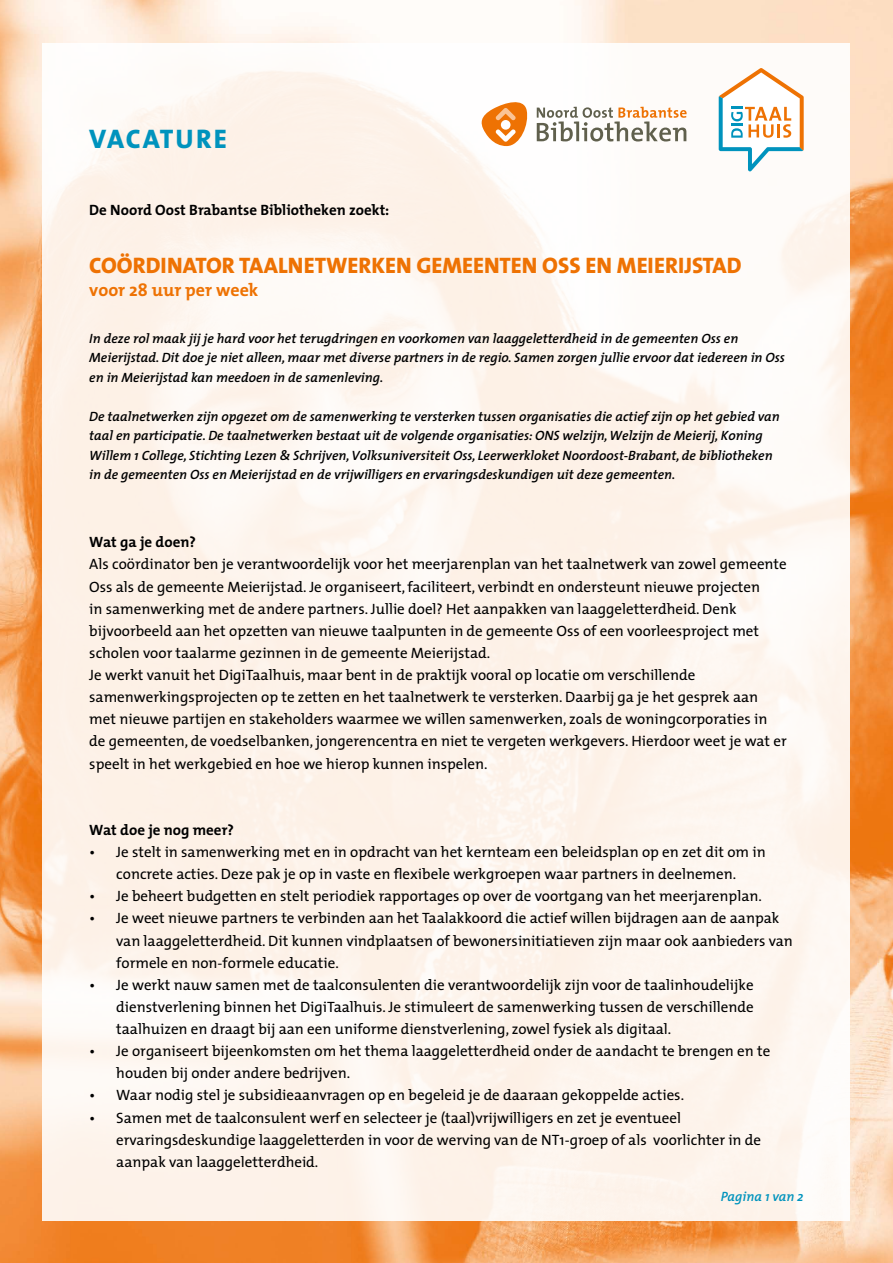
<style>
.page{position:relative;width:893px;height:1263px;background:#fff}
.page>*{position:absolute;margin:0;border:0;box-sizing:border-box;transform-origin:0 0}
.t1{font:800 27px "The Mix";letter-spacing:.07em;color:#0093bd}
.t2{font:800 22.5px "The Mix";color:#ee7203}
.t3{font:700 18px "The Mix";color:#ee7203}
.t4{font:15px/22.2px "The Mix";color:#000}
.t5{font:700 15px "The Mix";color:#000}
.t6{font:italic 600 13.5px/19.5px "The Mix";color:#000}
.t7{font:italic 600 13.5px "The Mix";color:#0093bd}
</style>
<div class="page">
<img style="left:0;top:0;width:893px;height:1263px">
<div style="left:43px;top:43px;width:807px;height:1177px;background:linear-gradient(to bottom,#fef7f2,#fdf3ea)"></div>
<svg style="left:479px;top:97px;width:50px;height:49px"></svg>
<svg style="left:537px;top:107px;width:150px;height:34px"></svg>
<svg style="left:719px;top:68px;width:85px;height:103px"></svg>
<p class="t1" style="left:89px;top:123px;width:139px">VACATURE</p>
<p class="t5" style="left:89px;top:198px;width:302px">De Noord Oost Brabantse Bibliotheken zoekt:</p>
<p class="t2" style="left:89px;top:253px;width:654px">COÖRDINATOR TAALNETWERKEN GEMEENTEN OSS EN MEIERIJSTAD</p>
<p class="t3" style="left:89px;top:274px;width:171px">voor 28 uur per week</p>
<p class="t6" style="left:89px;top:328px;width:697px">In deze rol maak jij je hard voor het terugdringen en voorkomen van laaggeletterdheid in de gemeenten Oss en<br>Meierijstad. Dit doe je niet alleen, maar met diverse partners in de regio. Samen zorgen jullie ervoor dat iedereen in Oss</p>
<p class="t6" style="left:89px;top:367px;width:296px">en in Meierijstad kan meedoen in de samenleving.</p>
<p class="t6" style="left:89px;top:406px;width:692px">De taalnetwerken zijn opgezet om de samenwerking te versterken tussen organisaties die actief zijn op het gebied van taal en participatie. De taalnetwerken bestaat uit de volgende organisaties: ONS welzijn, Welzijn de Meierij, Koning<br>Willem 1 College, Stichting Lezen &amp; Schrijven, Volksuniversiteit Oss, Leerwerkloket Noordoost-Brabant, de bibliotheken</p>
<p class="t6" style="left:89px;top:465px;width:588px">in de gemeenten Oss en Meierijstad en de vrijwilligers en ervaringsdeskundigen uit deze gemeenten.</p>
<p class="t5" style="left:89px;top:530px;width:108px">Wat ga je doen?</p>
<p class="t4" style="left:89px;top:553px;width:699px">Als coördinator ben je verantwoordelijk voor het meerjarenplan van het taalnetwerk van zowel gemeente Oss als de gemeente Meierijstad. Je organiseert, faciliteert, verbindt en ondersteunt nieuwe projecten<br>in samenwerking met de andere partners. Jullie doel? Het aanpakken van laaggeletterdheid. Denk bijvoorbeeld aan het opzetten van nieuwe taalpunten in de gemeente Oss of een voorleesproject met scholen voor taalarme gezinnen in de gemeente Meierijstad.</p>
<p class="t4" style="left:89px;top:663px;width:699px">Je werkt vanuit het DigiTaalhuis, maar bent in de praktijk vooral op locatie om verschillende samenwerkingsprojecten op te zetten en het taalnetwerk te versterken. Daarbij ga je het gesprek aan met nieuwe partijen en stakeholders waarmee we willen samenwerken, zoals de woningcorporaties in de gemeenten, de voedselbanken, jongerencentra en niet te vergeten werkgevers. Hierdoor weet je wat er speelt in het werkgebied en hoe we hierop kunnen inspelen.</p>
<p class="t5" style="left:89px;top:817px;width:146px">Wat doe je nog meer?</p>
<p class="t4" style="left:89px;top:840px;width:678px;text-align:center">• Je stelt in samenwerking met en in opdracht van het kernteam een beleidsplan op en zet dit om in concrete acties. Deze pak je op in vaste en flexibele werkgroepen waar partners in deelnemen.</p>
<p class="t4" style="left:89px;top:885px;width:674px">• Je beheert budgetten en stelt periodiek rapportages op over de voortgang van het meerjarenplan.</p>
<p class="t4" style="left:116px;top:907px;width:678px;text-indent:-27px">• Je weet nieuwe partners te verbinden aan het Taalakkoord die actief willen bijdragen aan de aanpak van laaggeletterdheid. Dit kunnen vindplaatsen of bewonersinitiatieven zijn maar ook aanbieders van formele en non-formele educatie.</p>
<p class="t4" style="left:116px;top:973px;width:639px;text-align:justify;text-indent:-27px">• Je werkt nauw samen met de taalconsulenten die verantwoordelijk zijn voor de taalinhoudelijke dienstverlening binnen het DigiTaalhuis. Je stimuleert de samenwerking tussen de verschillende taalhuizen en draagt bij aan een uniforme dienstverlening, zowel fysiek als digitaal.</p>
<p class="t4" style="left:116px;top:1039px;width:655px;text-indent:-27px">• Je organiseert bijeenkomsten om het thema laaggeletterdheid onder de aandacht te brengen en te houden bij onder andere bedrijven.</p>
<p class="t4" style="left:89px;top:1084px;width:596px">• Waar nodig stel je subsidieaanvragen op en begeleid je de daaraan gekoppelde acties.</p>
<p class="t4" style="left:116px;top:1106px;width:646px;text-indent:-27px">• Samen met de taalconsulent werf en selecteer je (taal)vrijwilligers en zet je eventueel ervaringsdeskundige laaggeletterden in voor de werving van de NT1-groep of als voorlichter in de aanpak van laaggeletterdheid.</p>
<p class="t7" style="left:721px;top:1185px;width:84px">Pagina 1 van 2</p>
</div>
